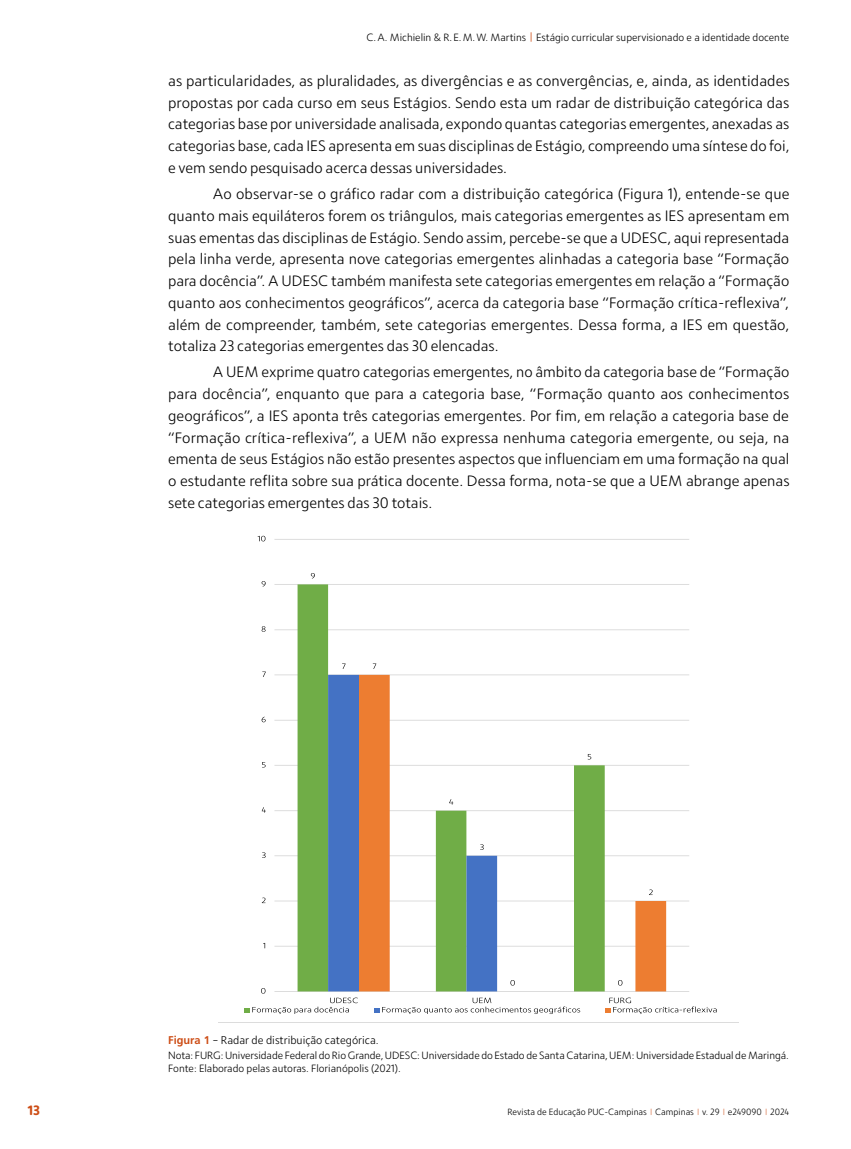
<style>
.page{position:relative;width:851px;height:1149px;background:#fff}
.page>*{position:absolute;margin:0;border:0;box-sizing:border-box;transform-origin:0 0}
.t1{font:300 15px/21.8px "Moniker Basic";color:#000;text-align:justify}
.t2{font:700 13.5px "Moniker Basic";color:#cd4e17}
.t3{font:300 11.25px "Moniker Basic";color:#000}
.t4{font:300 10.5px/12.8px "Moniker Basic";letter-spacing:-.005em;color:#000}
.t5{font:300 9px "Moniker Basic";color:#000}
.s1{font-weight:500;font-size:10.05px;color:#d77145}
.s2{font-family:"Frutiger LT Std";font-weight:700;color:#cd4e17}
.s3{color:#d77145}
</style>
<div class="page">
<svg style="left:244px;top:535px;width:473px;height:479px"></svg>
<p class="t4" style="left:366px;top:31px;width:424px">C.A. Michielin &amp; R.E.M.W. Martins <span class="s1">|</span> Estágio curricular supervisionado e a identidade docente</p>
<p class="t1" style="left:168px;top:69px;width:623px">as particularidades, as pluralidades, as divergências e as convergências, e, ainda, as identidades propostas por cada curso em seus Estágios. Sendo esta um radar de distribuição categórica das categorias base por universidade analisada, expondo quantas categorias emergentes, anexadas as categorias base, cada IES apresenta em suas disciplinas de Estágio, compreendo uma síntese do foi, e vem sendo pesquisado acerca dessas universidades.</p>
<p class="t1" style="left:168px;top:182px;width:622px;text-indent:45px">Ao observar-se o gráfico radar com a distribuição categórica (Figura 1), entende-se que quanto mais equiláteros forem os triângulos, mais categorias emergentes as IES apresentam em suas ementas das disciplinas de Estágio. Sendo assim, percebe-se que a UDESC, aqui representada pela linha verde, apresenta nove categorias emergentes alinhadas a categoria base “Formação para docência”. A UDESC também manifesta sete categorias emergentes em relação a “Formação quanto aos conhecimentos geográficos”, acerca da categoria base “Formação crítica-reflexiva”, além de compreender, também, sete categorias emergentes. Dessa forma, a IES em questão, totaliza 23 categorias emergentes das 30 elencadas.</p>
<p class="t1" style="left:168px;top:361px;width:623px;text-indent:45px">A UEM exprime quatro categorias emergentes, no âmbito da categoria base de “Formação para docência”, enquanto que para a categoria base, “Formação quanto aos conhecimentos geográficos”, a IES aponta três categorias emergentes. Por fim, em relação a categoria base de “Formação crítica-reflexiva”, a UEM não expressa nenhuma categoria emergente, ou seja, na ementa de seus Estágios não estão presentes aspectos que influenciam em uma formação na qual o estudante reflita sobre sua prática docente. Dessa forma, nota-se que a UEM abrange apenas sete categorias emergentes das 30 totais.</p>
<p class="t3" style="left:168px;top:1032px;width:212px"><span class="s2">Figura 1</span> – Radar de distribuição categórica.</p>
<p class="t4" style="left:168px;top:1048px;width:622px">Nota: FURG: Universidade Federal do Rio Grande, UDESC: Universidade do Estado de Santa Catarina, UEM: Universidade Estadual de Maringá.<br>Fonte: Elaborado pelas autoras. Florianópolis (2021).</p>
<p class="t2" style="left:28px;top:1100px;width:14px">13</p>
<p class="t5" style="left:507px;top:1105px;width:283px">Revista de Educação PUC-Campinas <span class="s3">I</span> Campinas <span class="s3">I</span> v. 29 <span class="s3">I</span> e249090 <span class="s3">I</span> 2024</p>
</div>
